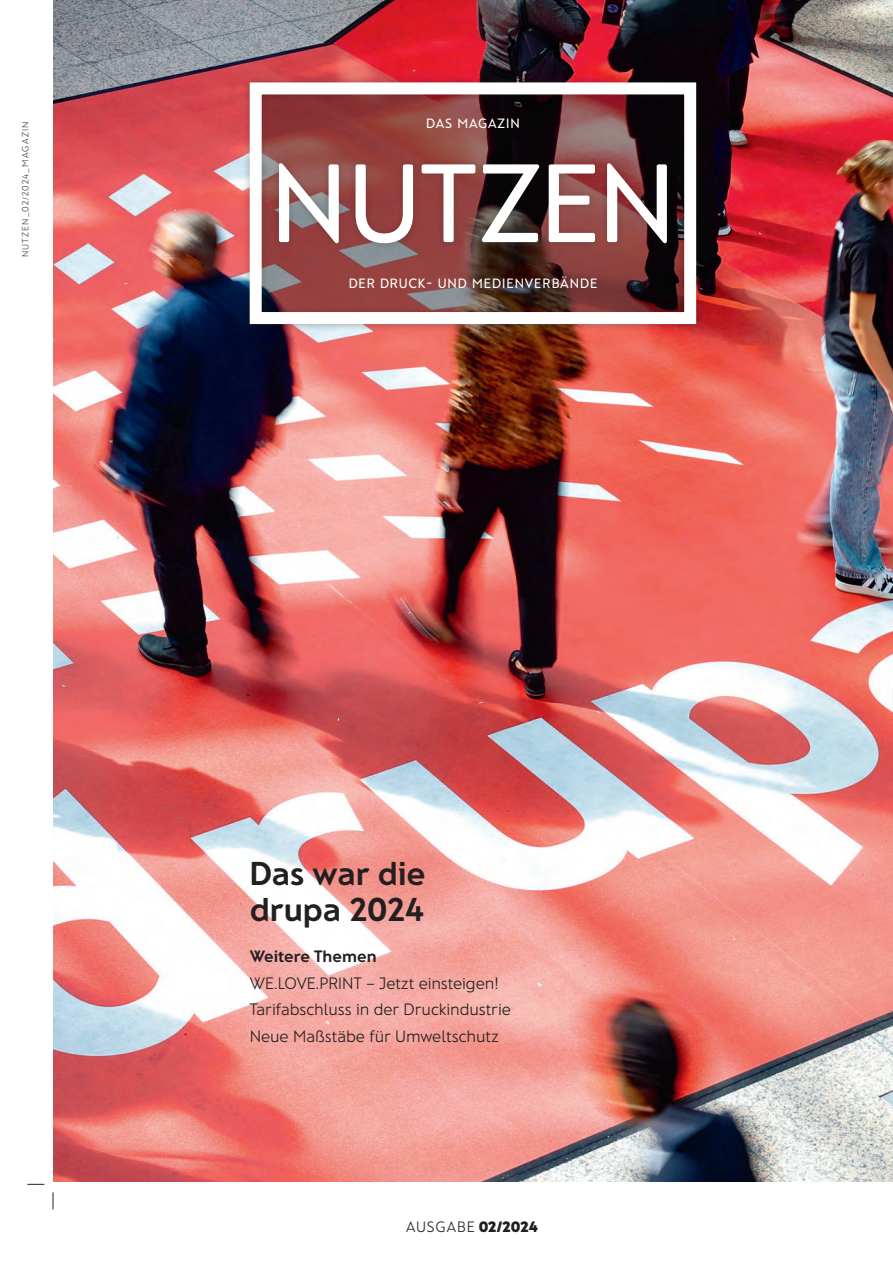
<style>
.page{position:relative;width:893px;height:1263px;background:#fff}
.page>*{position:absolute;margin:0;border:0;box-sizing:border-box;transform-origin:0 0}
.t1{font:500 111px "Franz Sans";color:#fff}
.t2{font:700 33px/36px "Franz Sans";letter-spacing:-.005em;color:#231f20}
.t3{font:300 16.5px/26.5px "Franz Sans";letter-spacing:-.005em;color:#231f20}
.t4{font:700 16.5px "Franz Sans";letter-spacing:.005em;color:#231f20}
.t5{font:300 15px "Franz Sans";letter-spacing:.06em;color:#231f20}
.t6{font:500 13.5px "Franz Sans";letter-spacing:.07em;color:#fff}
.t7{font:200 9px "Franz Sans";letter-spacing:.13em;color:#231f20}
.s1{font-weight:800}
</style>
<div class="page">
<img style="left:53px;top:0;width:840px;height:1181px">
<svg style="left:53px;top:1192px;width:1px;height:17px"></svg>
<svg style="left:27px;top:1184px;width:17px;height:1px"></svg>
<div style="left:242px;top:75px;width:462px;height:257px;background:#231f20;opacity:.35"></div>
<svg style="left:263px;top:95px;width:420px;height:216px;background:#6d3938"></svg>
<div style="left:250px;top:82px;width:446px;height:242px;border:12px solid #fff"></div>
<p class="t7" style="left:20px;top:257px;width:137px;rotate:-90deg">NUTZEN_02/2024_MAGAZIN</p>
<p class="t6" style="left:426px;top:116px;width:95px">DAS MAGAZIN</p>
<h1 class="t1" style="left:270px;top:142px;width:407px">NUTZEN</h1>
<p class="t6" style="left:349px;top:275px;width:250px">DER DRUCK- UND MEDIENVERBÄNDE</p>
<h2 class="t2" style="left:250px;top:856px;width:177px">Das war die drupa 2024</h2>
<p class="t4" style="left:250px;top:947px;width:128px">Weitere Themen</p>
<p class="t3" style="left:250px;top:970px;width:263px">WE.LOVE.PRINT – Jetzt einsteigen!<br>Tarifabschluss in der Druckindustrie<br>Neue Maßstäbe für Umweltschutz</p>
<p class="t5" style="left:406px;top:1218px;width:133px">AUSGABE <span class="s1">02/2024</span></p>
</div>
